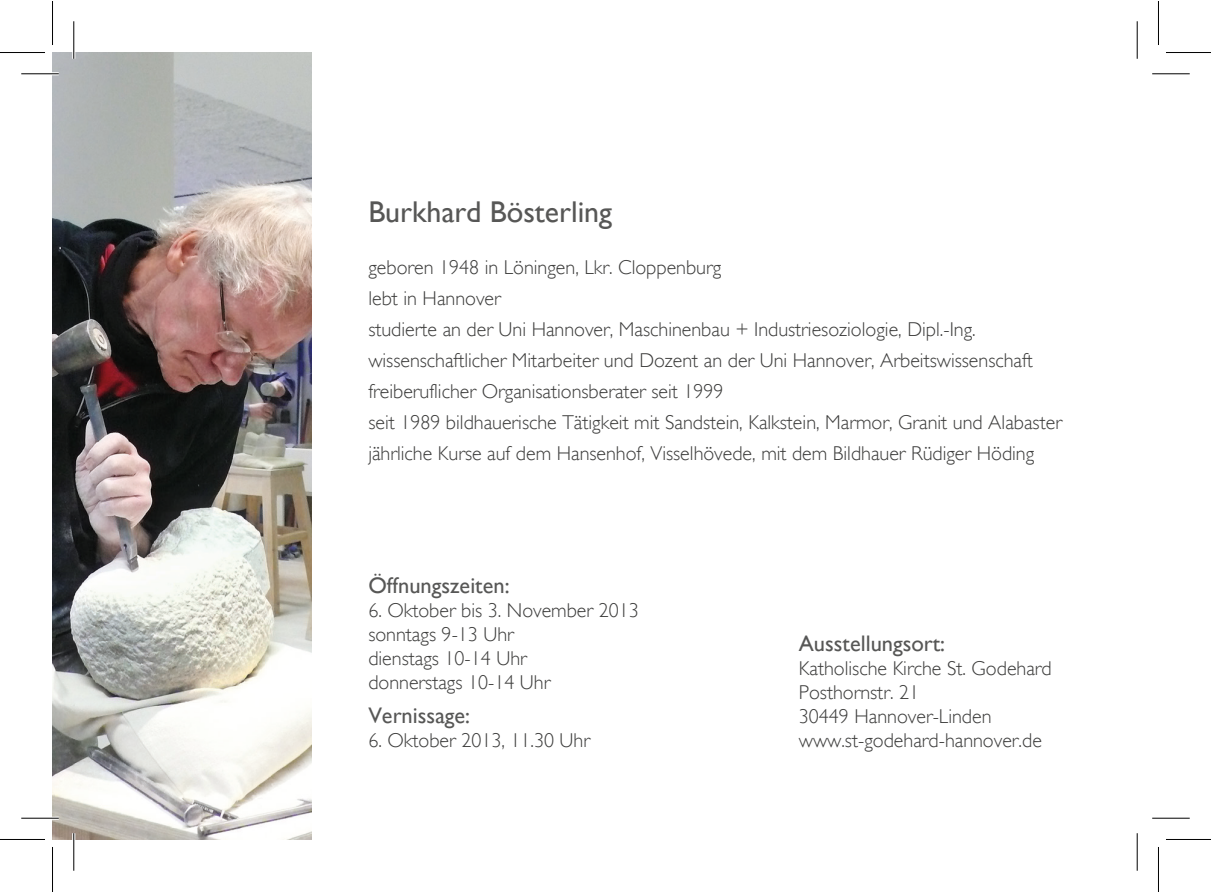
<style>
.page{position:relative;width:1211px;height:892px;background:#fff}
.page>*{position:absolute;margin:0;border:0;box-sizing:border-box;transform-origin:0 0}
.t1{font:30px "Gill Sans";color:#575756}
.t2{font:22.5px "Gill Sans";color:#575756}
.t3{font:300 20px/24px "Gill Sans";color:#3d3d3c}
</style>
<div class="page">
<img style="left:52px;top:52px;width:260px;height:787px">
<hr style="left:21px;top:72px;width:38px;height:3px;background:#fff">
<hr style="left:21px;top:816px;width:38px;height:3px;background:#fff">
<hr style="left:72px;top:21px;width:3px;height:38px;background:#fff">
<hr style="left:72px;top:833px;width:3px;height:37px;background:#fff">
<hr style="left:21px;top:73px;width:38px;height:1px;background:#000">
<hr style="left:1152px;top:73px;width:37px;height:1px;background:#000">
<hr style="left:21px;top:817px;width:38px;height:1px;background:#000">
<hr style="left:1152px;top:817px;width:37px;height:1px;background:#000">
<hr style="left:73px;top:21px;width:1px;height:38px;background:#000">
<hr style="left:73px;top:833px;width:1px;height:37px;background:#000">
<hr style="left:1136px;top:21px;width:1px;height:38px;background:#000">
<hr style="left:1136px;top:833px;width:1px;height:37px;background:#000">
<hr style="left:0;top:52px;width:45px;height:1px;background:#000">
<hr style="left:1166px;top:52px;width:44px;height:1px;background:#000">
<hr style="left:0;top:839px;width:45px;height:1px;background:#000">
<hr style="left:1166px;top:839px;width:44px;height:1px;background:#000">
<hr style="left:52px;top:2px;width:1px;height:43px;background:#000">
<hr style="left:52px;top:847px;width:1px;height:45px;background:#000">
<hr style="left:1158px;top:2px;width:1px;height:43px;background:#000">
<hr style="left:1158px;top:847px;width:1px;height:45px;background:#000">
<h1 class="t1" style="left:368px;top:194px;width:245px">Burkhard Bösterling</h1>
<p class="t3" style="left:368px;top:252px;width:695px;line-height:31px">geboren 1948 in Löningen, Lkr. Cloppenburg<br>lebt in Hannover<br>studierte an der Uni Hannover, Maschinenbau + Industriesoziologie, Dipl.-Ing. wissenschaftlicher Mitarbeiter und Dozent an der Uni Hannover, Arbeitswissenschaft freiberuflicher Organisationsberater seit 1999<br>seit 1989 bildhauerische Tätigkeit mit Sandstein, Kalkstein, Marmor, Granit und Alabaster jährliche Kurse auf dem Hansenhof, Visselhövede, mit dem Bildhauer Rüdiger Höding</p>
<p class="t2" style="left:368px;top:572px;width:143px">Öffnungszeiten:</p>
<p class="t3" style="left:368px;top:598px;width:272px">6. Oktober bis 3. November 2013 sonntags 9-13 Uhr<br>dienstags 10-14 Uhr<br>donnerstags 10-14 Uhr</p>
<p class="t2" style="left:368px;top:702px;width:103px">Vernissage:</p>
<p class="t3" style="left:368px;top:729px;width:223px">6. Oktober 2013, 11.30 Uhr</p>
<p class="t2" style="left:799px;top:630px;width:148px">Ausstellungsort:</p>
<p class="t3" style="left:799px;top:657px;width:254px">Katholische Kirche St. Godehard<br>Posthornstr. 21<br>30449 Hannover-Linden www.st-godehard-hannover.de</p>
</div>
